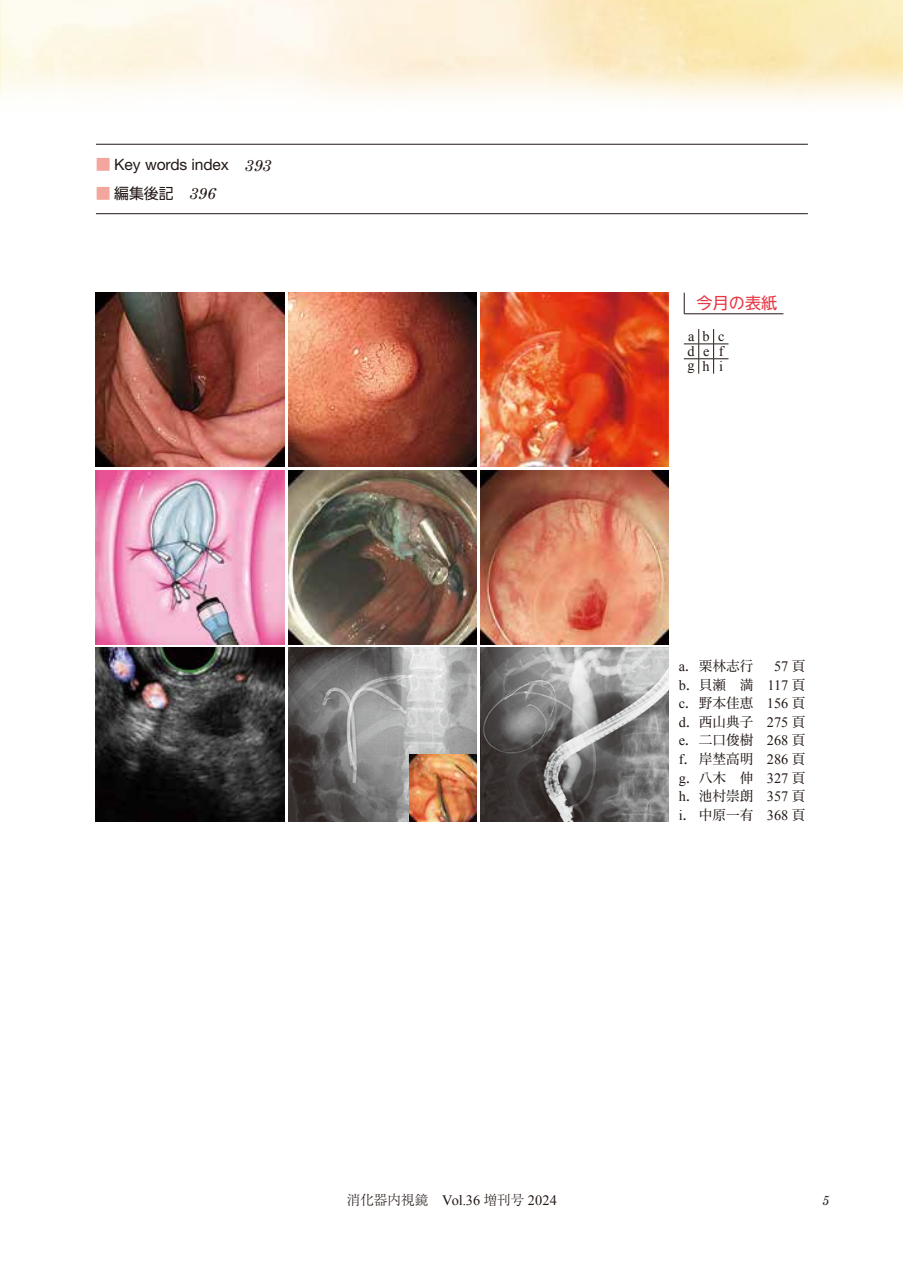
<style>
.page{position:relative;width:903px;height:1275px;background:#fff}
.page>*{position:absolute;margin:0;border:0;box-sizing:border-box;transform-origin:0 0}
.t1{font:16.1px "UD Shin Go NT Pr 6 N";color:#e83743}
.t2{font:15.58px "Helvetica Neue LT Std";letter-spacing:-.01em;color:#221815}
.t3{font:14.88px "UD Shin Go NT Pr 6 N";color:#221815}
.t4{font:14.35px/15px "Times New Roman";letter-spacing:.575em;color:#221815;text-align:justify}
.t5{font:13.65px/18.6px "Reim Pr 6 N";color:#221815;text-align:justify}
.t6{font:300 13.65px "Ryumin Pr 6 N";color:#221815}
.t7{font:italic 13.65px "M Century Schoolbook";color:#221815}
.s1{font-family:"UD Shin Go NT Pr 6 N";font-size:14.88px;color:#f3a69d}
.s2{font-family:"Century Schoolbook";font-style:italic;font-size:16.1px}
.s3{color:#f3a69d}
.s4{font-family:"Times New Roman";font-size:14.35px}
.s5{font-family:"Reim Pr 6 N";font-size:13.65px}
.s6{font-family:"Times New Roman";font-weight:400;font-size:14.35px}
</style>
<div class="page">
<hr style="left:96px;top:144px;width:712px;height:1px;background:#221815">
<hr style="left:96px;top:213px;width:712px;height:1px;background:#221815">
<svg style="left:684px;top:293px;width:1px;height:20px"></svg>
<hr style="left:684px;top:313px;width:99px;height:1px;background:#221815">
<svg style="left:684px;top:329px;width:44px;height:45px"></svg>
<img style="left:96px;top:293px;width:188px;height:174px">
<img style="left:288px;top:293px;width:189px;height:174px">
<img style="left:480px;top:293px;width:189px;height:174px">
<img style="left:288px;top:470px;width:189px;height:174px">
<img style="left:96px;top:470px;width:188px;height:174px">
<img style="left:480px;top:470px;width:189px;height:174px">
<img style="left:96px;top:648px;width:188px;height:173px">
<img style="left:288px;top:648px;width:189px;height:173px">
<img style="left:480px;top:648px;width:189px;height:173px">
<img style="left:410px;top:755px;width:66px;height:66px">
<p class="t2" style="left:96px;top:156px;width:177px"><span class="s1">■</span> Key words index <span class="s2">393</span></p>
<p class="t3" style="left:96px;top:181px;width:121px"><span class="s3">■</span> 編集後記 <span class="s2">396</span></p>
<p class="t1" style="left:697px;top:290px;width:82px">今月の表紙</p>
<p class="t4" style="left:687px;top:328px;width:38px">abc def ghi</p>
<p class="t5" style="left:679px;top:656px;width:76px"><span class="s4">a</span>. 栗林志行</p>
<p class="t4" style="left:774px;top:658px;width:33px">57 <span class="s5">頁</span></p>
<p class="t5" style="left:679px;top:675px;width:128px"><span class="s4">b</span>. 貝瀬　満 <span class="s4">117</span> 頁<span class="s4">c</span>. 野本佳恵 <span class="s4">156</span> 頁<span class="s4">d</span>. 西山典子 <span class="s4">275</span> 頁<span class="s4">e</span>. 二口俊樹 <span class="s4">268</span> 頁<span class="s4">f</span>. 岸埜高明 <span class="s4">286</span> 頁<span class="s4">g</span>. 八木　伸 <span class="s4">327</span> 頁<span class="s4">h</span>. 池村崇朗 <span class="s4">357</span> 頁<span class="s4">i</span>. 中原一有 <span class="s4">368</span> 頁</p>
<p class="t6" style="left:347px;top:1189px;width:212px">消化器内視鏡　<span class="s6">Vol</span>.<span class="s6">36</span> 増刊号 <span class="s6">2024</span></p>
<p class="t7" style="left:822px;top:1192px;width:8px">5</p>
</div>
